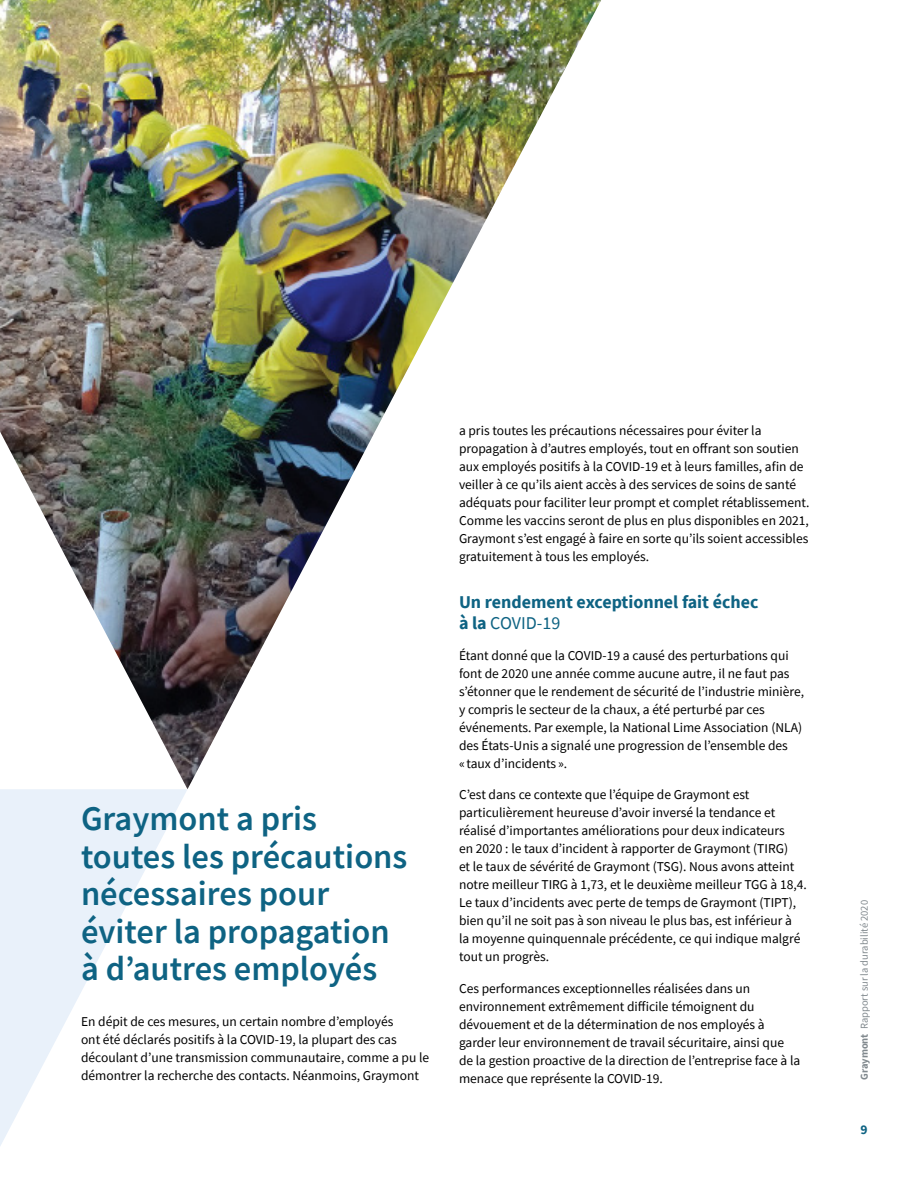
<style>
.page{position:relative;width:918px;height:1188px;background:#fff}
.page>*{position:absolute;margin:0;border:0;box-sizing:border-box;transform-origin:0 0}
.t1{font:600 34.5px/37.5px "Source Sans Pro";color:#0e6383}
.t2{font:700 18px/21px "Source Sans Pro";color:#0e6383}
.t3{font:13.5px/18px "Source Sans Pro";color:#000}
.t4{font:700 13.5px "Source Sans Pro";color:#0e6383}
.t5{font:10.5px "Source Sans Pro";color:#81898e}
.s1{font-weight:400}
.s2{font-weight:700}
</style>
<div class="page">
<img style="left:0;top:0;width:601px;height:789px">
<svg style="left:0;top:789px;width:187px;height:357px;fill:#eef4fb"></svg>
<h1 class="t1" style="left:81px;top:800px;width:328px">Graymont a pris toutes les précautions nécessaires pour éviter la propagation à d’autres employés</h1>
<p class="t3" style="left:81px;top:1012px;width:350px">En dépit de ces mesures, un certain nombre d’employés<br>ont été déclarés positifs à la COVID-19, la plupart des cas découlant d’une transmission communautaire, comme a pu le démontrer la recherche des contacts. Néanmoins, Graymont</p>
<p class="t3" style="left:459px;top:421px;width:352px">a pris toutes les précautions nécessaires pour éviter la propagation à d’autres employés, tout en offrant son soutien aux employés positifs à la COVID-19 et à leurs familles, afin de veiller à ce qu’ils aient accès à des services de soins de santé adéquats pour faciliter leur prompt et complet rétablissement.<br>Comme les vaccins seront de plus en plus disponibles en 2021, Graymont s’est engagé à faire en sorte qu’ils soient accessibles gratuitement à tous les employés.</p>
<h2 class="t2" style="left:459px;top:591px;width:301px">Un rendement exceptionnel fait échec à la <span class="s1">COVID-19</span></h2>
<p class="t3" style="left:459px;top:646px;width:347px">Étant donné que la COVID-19 a causé des perturbations qui font de 2020 une année comme aucune autre, il ne faut pas s’étonner que le rendement de sécurité de l’industrie minière, y compris le secteur de la chaux, a été perturbé par ces événements. Par exemple, la National Lime Association (NLA) des États-Unis a signalé une progression de l’ensemble des<br>« taux d’incidents ».</p>
<p class="t3" style="left:459px;top:786px;width:350px">C’est dans ce contexte que l’équipe de Graymont est particulièrement heureuse d’avoir inversé la tendance et réalisé d’importantes améliorations pour deux indicateurs<br>en 2020 : le taux d’incident à rapporter de Graymont (TIRG)<br>et le taux de sévérité de Graymont (TSG). Nous avons atteint notre meilleur TIRG à 1,73, et le deuxième meilleur TGG à 18,4.<br>Le taux d’incidents avec perte de temps de Graymont (TIPT), bien qu’il ne soit pas à son niveau le plus bas, est inférieur à<br>la moyenne quinquennale précédente, ce qui indique malgré tout un progrès.</p>
<p class="t3" style="left:459px;top:979px;width:343px">Ces performances exceptionnelles réalisées dans un environnement extrêmement difficile témoignent du dévouement et de la détermination de nos employés à garder leur environnement de travail sécuritaire, ainsi que de la gestion proactive de la direction de l’entreprise face à la menace que représente la COVID-19.</p>
<p class="t5" style="left:858px;top:1080px;width:181px;rotate:-90deg"><span class="s2">Graymont</span> Rapport sur la durabilité 2020</p>
<p class="t4" style="left:860px;top:1120px;width:9px">9</p>
</div>
